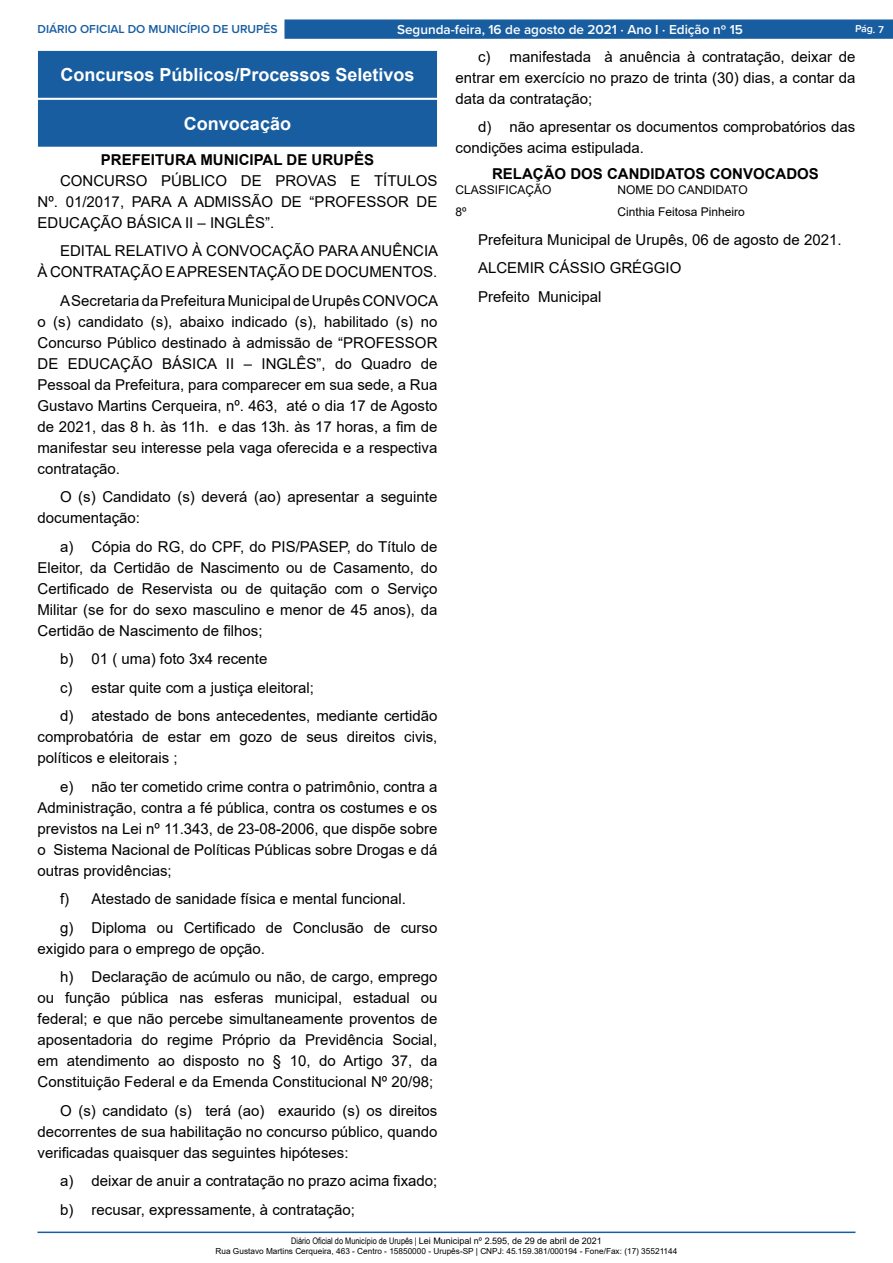
<style>
.page{position:relative;width:893px;height:1263px;background:#fff}
.page>*{position:absolute;margin:0;border:0;box-sizing:border-box;transform-origin:0 0}
.t1{font:700 18px "Arial";color:#fff}
._2_-_Corpo{font:15px/21px "Arial";color:#000;text-align:justify}
._1_-_Cabeçalho{font:700 15px "Arial";color:#000}
.t2{font:600 13.5px "Proxima Nova";color:#fff}
._8_-_Orçamento{font:12px "Arial";color:#000}
.t3{font:600 12px "Proxima Nova";color:#185da0}
.t4{font:600 10.5px "Proxima Nova";color:#fff}
.t5{font:9px "Arial";color:#000}
.t6{font:8.25px "Arial";color:#000}
.s1{font-family:"Arial Narrow"}
</style>
<div class="page">
<hr style="left:38px;top:1231px;width:817px;height:2px;background:#185da0">
<div style="left:284px;top:19px;width:609px;height:20px;background:#185da0;border:1px solid #185da0"></div>
<div style="left:39px;top:51px;width:397px;height:46px;background:#185da0"></div>
<div style="left:38px;top:51px;width:399px;height:47px;border:1px solid #185da0"></div>
<div style="left:39px;top:100px;width:397px;height:46px;background:#185da0"></div>
<div style="left:38px;top:100px;width:399px;height:47px;border:1px solid #185da0"></div>
<p class="t3" style="left:38px;top:20px;width:242px">DIÁRIO OFICIAL DO MUNICÍPIO DE URUPÊS</p>
<p class="t2" style="left:397px;top:19px;width:347px">Segunda-feira, 16 de agosto de 2021 ⋅ Ano I ⋅ Edição nº 15</p>
<p class="t4" style="left:855px;top:21px;width:30px;rotate:2deg">Pág. 7</p>
<p class="t1" style="left:60px;top:62px;width:356px">Concursos Públicos/Processos Seletivos</p>
<p class="t1" style="left:184px;top:111px;width:109px">Convocação</p>
<p class="_1_-_Cabeçalho" style="left:101px;top:149px;width:275px">PREFEITURA MUNICIPAL DE URUPÊS</p>
<p class="_2_-_Corpo" style="left:38px;top:170px;width:401px;text-indent:22px">CONCURSO PÚBLICO DE PROVAS E TÍTULOS Nº. 01/2017, PARA A ADMISSÃO DE “PROFESSOR DE EDUCAÇÃO BÁSICA II – INGLÊS”.</p>
<p class="_2_-_Corpo" style="left:38px;top:240px;width:402px;text-align:right">EDITAL RELATIVO À CONVOCAÇÃO PARA ANUÊNCIA<br>À CONTRATAÇÃO E APRESENTAÇÃO DE DOCUMENTOS.</p>
<p class="_2_-_Corpo" style="left:38px;top:290px;width:402px;text-indent:22px">A Secretaria da Prefeitura Municipal de Urupês CONVOCA o (s) candidato (s), abaixo indicado (s), habilitado (s) no Concurso Público destinado à admissão de “PROFESSOR DE EDUCAÇÃO BÁSICA II – INGLÊS”, do Quadro de Pessoal da Prefeitura, para comparecer em sua sede, a Rua Gustavo Martins Cerqueira, nº. 463, até o dia 17 de Agosto de 2021, das 8 h. às 11h. e das 13h. às 17 horas, a fim de manifestar seu interesse pela vaga oferecida e a respectiva contratação.</p>
<p class="_2_-_Corpo" style="left:38px;top:486px;width:401px;text-indent:22px">O (s) Candidato (s) deverá (ao) apresentar a seguinte documentação:</p>
<p class="_2_-_Corpo" style="left:38px;top:536px;width:401px;text-indent:22px">a) Cópia do RG, do CPF, do PIS/PASEP, do Título de Eleitor, da Certidão de Nascimento ou de Casamento, do Certificado de Reservista ou de quitação com o Serviço Militar (se for do sexo masculino e menor de 45 anos), da Certidão de Nascimento de filhos;</p>
<p class="_2_-_Corpo" style="left:60px;top:648px;width:209px">b) 01 ( uma) foto 3x4 recente</p>
<p class="_2_-_Corpo" style="left:60px;top:677px;width:256px">c) estar quite com a justiça eleitoral;</p>
<p class="_2_-_Corpo" style="left:38px;top:705px;width:401px;text-indent:22px">d) atestado de bons antecedentes, mediante certidão comprobatória de estar em gozo de seus direitos civis, políticos e eleitorais ;</p>
<p class="_2_-_Corpo" style="left:38px;top:776px;width:401px;text-indent:22px">e) não ter cometido crime contra o patrimônio, contra a Administração, contra a fé pública, contra os costumes e os previstos na Lei nº 11.343, de 23-08-2006, que dispõe sobre o Sistema Nacional de Políticas Públicas sobre Drogas e dá outras providências;</p>
<p class="_2_-_Corpo" style="left:60px;top:888px;width:347px">f) Atestado de sanidade física e mental funcional.</p>
<p class="_2_-_Corpo" style="left:38px;top:917px;width:401px;text-indent:22px">g) Diploma ou Certificado de Conclusão de curso exigido para o emprego de opção.</p>
<p class="_2_-_Corpo" style="left:38px;top:966px;width:401px;text-indent:22px">h) Declaração de acúmulo ou não, de cargo, emprego ou função pública nas esferas municipal, estadual ou federal; e que não percebe simultaneamente proventos de aposentadoria do regime Próprio da Previdência Social, em atendimento ao disposto no § 10, do Artigo 37, da Constituição Federal e da Emenda Constitucional Nº 20/98;</p>
<p class="_2_-_Corpo" style="left:38px;top:1100px;width:401px;text-indent:22px">O (s) candidato (s) terá (ao) exaurido (s) os direitos decorrentes de sua habilitação no concurso público, quando verificadas quaisquer das seguintes hipóteses:</p>
<p class="_2_-_Corpo" style="left:60px;top:1170px;width:379px">a) deixar de anuir a contratação no prazo acima fixado;</p>
<p class="_2_-_Corpo" style="left:60px;top:1199px;width:296px">b) recusar, expressamente, à contratação;</p>
<p class="_2_-_Corpo" style="left:455px;top:46px;width:401px;text-indent:22px">c) manifestada à anuência à contratação, deixar de entrar em exercício no prazo de trinta (30) dias, a contar da data da contratação;</p>
<p class="_2_-_Corpo" style="left:455px;top:116px;width:401px;text-indent:22px">d) não apresentar os documentos comprobatórios das condições acima estipulada.</p>
<p class="_1_-_Cabeçalho" style="left:492px;top:163px;width:328px">RELAÇÃO DOS CANDIDATOS CONVOCADOS</p>
<p class="_8_-_Orçamento" style="left:455px;top:181px;width:98px">CLASSIFICAÇÃO</p>
<p class="_8_-_Orçamento" style="left:617px;top:181px;width:132px">NOME DO CANDIDATO</p>
<p class="_8_-_Orçamento" style="left:455px;top:204px;width:13px">8º</p>
<p class="_8_-_Orçamento" style="left:617px;top:204px;width:129px">Cinthia Feitosa Pinheiro</p>
<p class="_2_-_Corpo" style="left:478px;top:229px;width:365px">Prefeitura Municipal de Urupês, 06 de agosto de 2021.</p>
<p class="_2_-_Corpo" style="left:478px;top:257px;width:205px">ALCEMIR CÁSSIO GRÉGGIO</p>
<p class="_2_-_Corpo" style="left:478px;top:286px;width:125px">Prefeito Municipal</p>
<p class="t5" style="left:291px;top:1235px;width:312px"><span class="s1">Diário Oficial do Município de Urupês |</span> Lei Municipal nº 2.595, de 29 de abril de 2021</p>
<p class="t6" style="left:216px;top:1245px;width:463px">Rua Gustavo Martins Cerqueira, 463 - Centro - 15850000 - Urupês-SP | CNPJ: 45.159.381/000194 - Fone/Fax: (17) 35521144</p>
</div>
